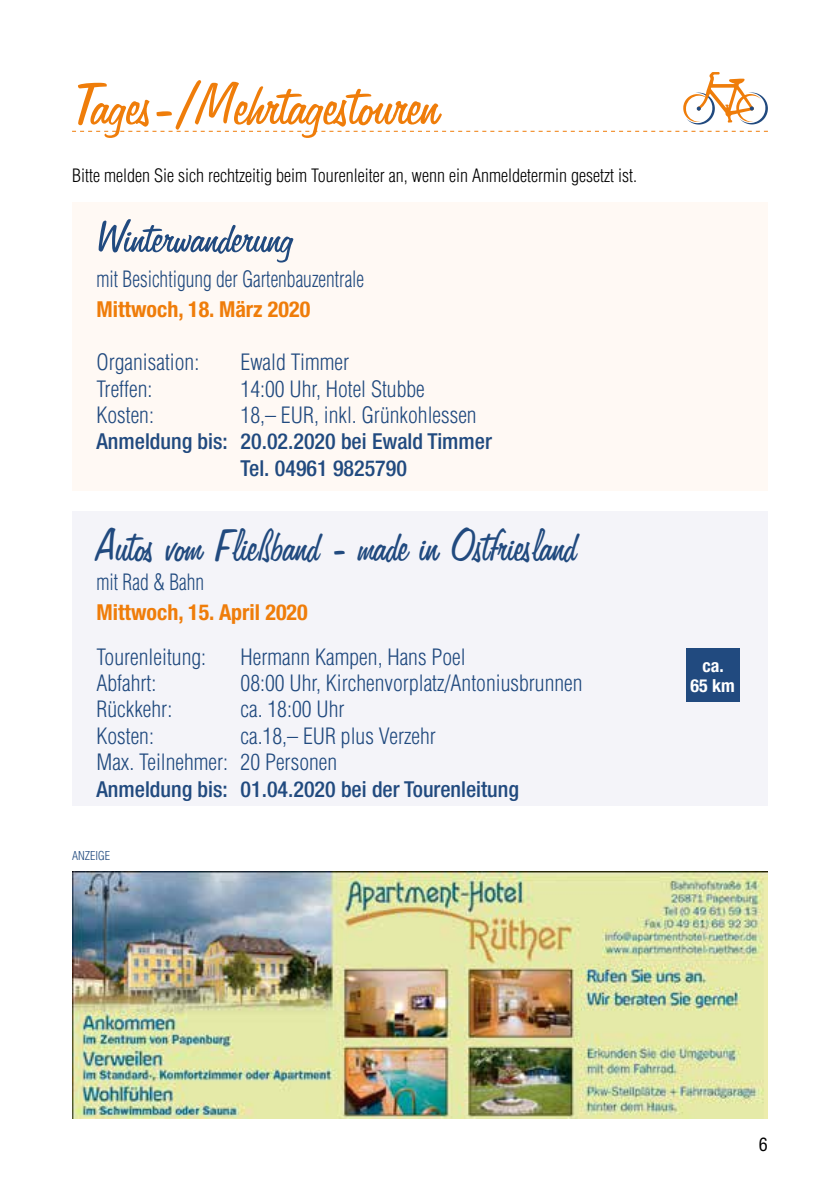
<style>
.page{position:relative;width:840px;height:1191px;background:#fff}
.page>*{position:absolute;margin:0;border:0;box-sizing:border-box;transform-origin:0 0}
.t1{font:68px "Freehand 575 BT Regular B";color:#ef7d0a}
.t2{font:52px "Freehand 575 BT Regular B";color:#214a7f;scale:.89 1}
.t3{font:52px "Freehand 575 BT Regular B";color:#214a7f}
.t4{font:300 condensed 22px/26.4px "Helvetica";color:#214a7f}
.t5{font:500 condensed 22px/26.4px "Helvetica Neue";color:#214a7f}
.t6{font:300 condensed 22px "Helvetica";color:#214a7f;scale:.89 1}
.t7{font:700 condensed 22px "Helvetica Neue";color:#ef7d0a}
.t8{font:300 condensed 18px "Helvetica";color:#000}
.t9{font:700 condensed 18px/20px "Helvetica Neue";color:#fff;text-align:center}
.t10{font:condensed 18px "Helvetica";color:#000}
.t11{font:300 condensed 12px "Helvetica";color:#214a7f}
</style>
<div class="page">
<svg style="left:683px;top:72px;width:85px;height:53px"></svg>
<svg style="left:72px;top:131px;width:695px;height:1px"></svg>
<div style="left:72px;top:202px;width:695px;height:289px;background:#fff9f4"></div>
<div style="left:72px;top:511px;width:695px;height:294px;background:#f4f4f9"></div>
<div style="left:685px;top:648px;width:54px;height:53px;background:#214a7f"></div>
<img style="left:72px;top:872px;width:695px;height:247px">
<h1 class="t1" style="left:72px;top:69px;width:370px">Tages-/Mehrtagestouren</h1>
<p class="t8" style="left:72px;top:165px;width:566px">Bitte melden Sie sich rechtzeitig beim Tourenleiter an, wenn ein Anmeldetermin gesetzt ist.</p>
<h2 class="t3" style="left:96px;top:210px;width:200px">Winterwanderung</h2>
<p class="t6" style="left:96px;top:267px;width:302px">mit Besichtigung der Gartenbauzentrale</p>
<p class="t7" style="left:96px;top:296px;width:215px">Mittwoch, 18. März 2020</p>
<p class="t4" style="left:96px;top:349px;width:104px">Organisation:</p>
<p class="t4" style="left:240px;top:349px;width:110px">Ewald Timmer</p>
<p class="t4" style="left:96px;top:375px;width:57px">Treffen:</p>
<p class="t4" style="left:240px;top:375px;width:186px">14:00 Uhr, Hotel Stubbe</p>
<p class="t4" style="left:96px;top:402px;width:59px">Kosten:</p>
<p class="t4" style="left:240px;top:402px;width:237px">18,– EUR, inkl. Grünkohlessen</p>
<p class="t5" style="left:240px;top:428px;width:253px;text-indent:-144px">Anmeldung bis: 20.02.2020 bei Ewald Timmer<br>Tel. 04961 9825790</p>
<h2 class="t2" style="left:96px;top:519px;width:542px">Autos vom Fließband - made in Ostfriesland</h2>
<p class="t6" style="left:96px;top:569px;width:122px">mit Rad &amp; Bahn</p>
<p class="t7" style="left:96px;top:599px;width:213px">Mittwoch, 15. April 2020</p>
<p class="t4" style="left:96px;top:643px;width:111px">Tourenleitung:</p>
<p class="t4" style="left:240px;top:643px;width:226px">Hermann Kampen, Hans Poel</p>
<p class="t4" style="left:96px;top:669px;width:61px">Abfahrt:</p>
<p class="t4" style="left:240px;top:669px;width:343px">08:00 Uhr, Kirchenvorplatz/Antoniusbrunnen</p>
<p class="t4" style="left:96px;top:696px;width:77px">Rückkehr:</p>
<p class="t4" style="left:240px;top:696px;width:105px">ca. 18:00 Uhr</p>
<p class="t4" style="left:96px;top:722px;width:59px">Kosten:</p>
<p class="t4" style="left:96px;top:722px;width:341px;text-indent:144px">ca.18,– EUR plus Verzehr<br>Max. Teilnehmer: 20 Personen</p>
<p class="t5" style="left:96px;top:775px;width:424px">Anmeldung bis: 01.04.2020 bei der Tourenleitung</p>
<p class="t11" style="left:72px;top:848px;width:39px">ANZEIGE</p>
<p class="t9" style="left:690px;top:655px;width:46px">ca.<br>65 km</p>
<p class="t10" style="left:758px;top:1132px;width:10px">6</p>
</div>
